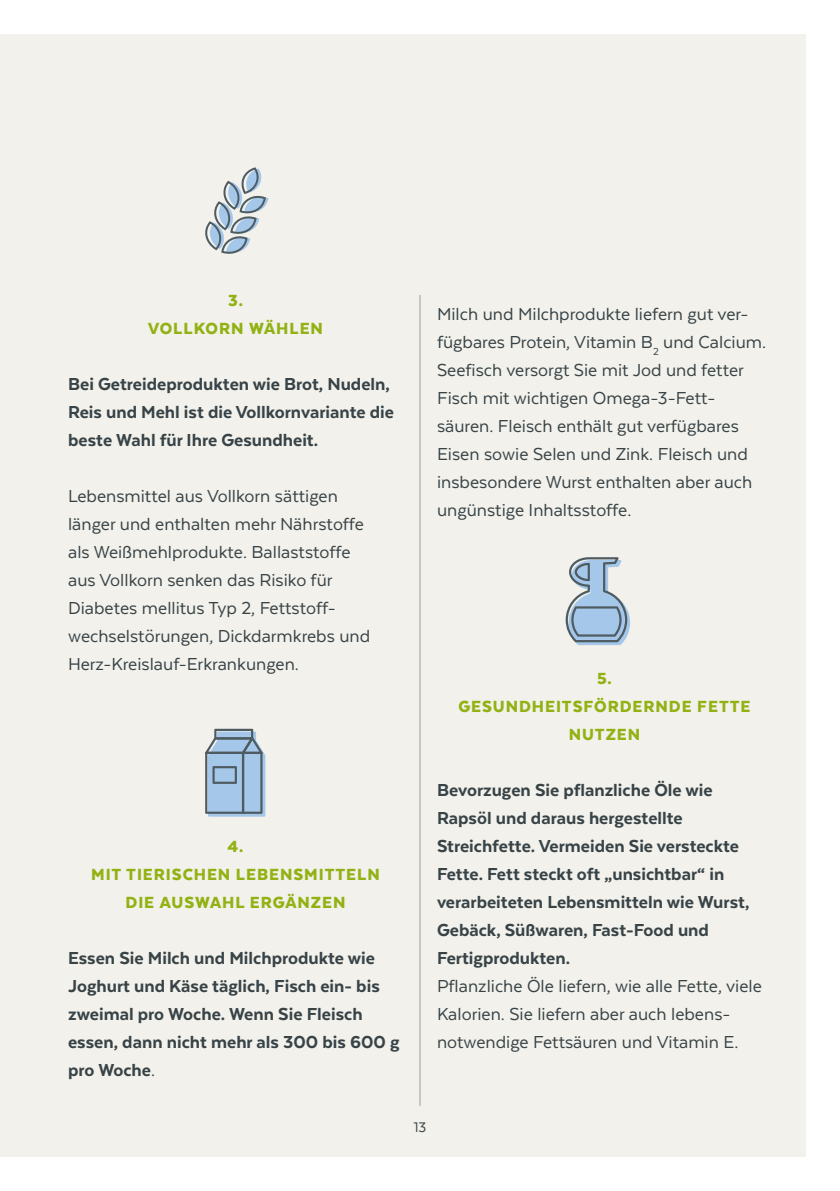
<style>
.page{position:relative;width:840px;height:1191px;background:#fff}
.page>*{position:absolute;margin:0;border:0;box-sizing:border-box;transform-origin:0 0}
.t1{font:20px/28px "Texta";color:#384347}
.t2{font:800 20px/28px "Texta";color:#384347}
.t3{font:900 18.6px/28px "Texta";letter-spacing:.05em;color:#92b112;text-align:center}
.t4{font:16px "Texta";color:#384347}
.s1{font-weight:400}
</style>
<div class="page">
<div style="left:0;top:34px;width:805px;height:1123px;background:#f2f1eb"></div>
<hr style="left:419px;top:295px;width:1px;height:811px;background:#9c9d9d">
<svg style="left:205px;top:167px;width:63px;height:87px"></svg>
<svg style="left:205px;top:729px;width:60px;height:87px;background:#98b2cc"></svg>
<svg style="left:565px;top:557px;width:64px;height:88px"></svg>
<p class="t3" style="left:148px;top:286px;width:176px">3.<br>VOLLKORN WÄHLEN</p>
<p class="t2" style="left:68px;top:370px;width:327px">Bei Getreideprodukten wie Brot, Nudeln,<br>Reis und Mehl ist die Vollkornvariante die beste Wahl für Ihre Gesundheit.</p>
<p class="t1" style="left:68px;top:482px;width:303px">Lebensmittel aus Vollkorn sättigen länger und enthalten mehr Nährstoffe als Weißmehlprodukte. Ballaststoffe aus Vollkorn senken das Risiko für Diabetes mellitus Typ 2, Fettstoff&shy;wechselstörungen, Dickdarmkrebs und Herz-Kreislauf-Erkrankungen.</p>
<p class="t3" style="left:91px;top:832px;width:290px">4.<br>MIT TIERISCHEN LEBENSMITTELN<br>DIE AUSWAHL ERGÄNZEN</p>
<p class="t2" style="left:68px;top:944px;width:333px">Essen Sie Milch und Milchprodukte wie<br>Joghurt und Käse täglich, Fisch ein- bis zweimal pro Woche. Wenn Sie Fleisch essen, dann nicht mehr als 300 bis 600 g pro Woche<span class="s1">.</span></p>
<p class="t1" style="left:437px;top:300px;width:330px">Milch und Milchprodukte liefern gut ver&shy;fügbares Protein, Vitamin B<sub>2</sub> und Calcium.<br>Seefisch versorgt Sie mit Jod und fetter Fisch mit wichtigen Omega-3-Fett&shy;säuren. Fleisch enthält gut verfügbares Eisen sowie Selen und Zink. Fleisch und insbesondere Wurst enthalten aber auch ungünstige Inhaltsstoffe.</p>
<p class="t3" style="left:458px;top:664px;width:293px">5.<br>GESUNDHEITSFÖRDERNDE FETTE<br>NUTZEN</p>
<p class="t2" style="left:437px;top:776px;width:314px">Bevorzugen Sie pflanzliche Öle wie Rapsöl und daraus hergestellte Streichfette. Vermeiden Sie versteckte Fette. Fett steckt oft „unsichtbar“ in verarbeiteten Lebensmitteln wie Wurst, Gebäck, Süßwaren, Fast-Food und Fertigprodukten.</p>
<p class="t1" style="left:437px;top:972px;width:326px">Pflanzliche Öle liefern, wie alle Fette, viele<br>Kalorien. Sie liefern aber auch lebens&shy;notwendige Fettsäuren und Vitamin E.</p>
<p class="t4" style="left:413px;top:1119px;width:14px">13</p>
</div>
